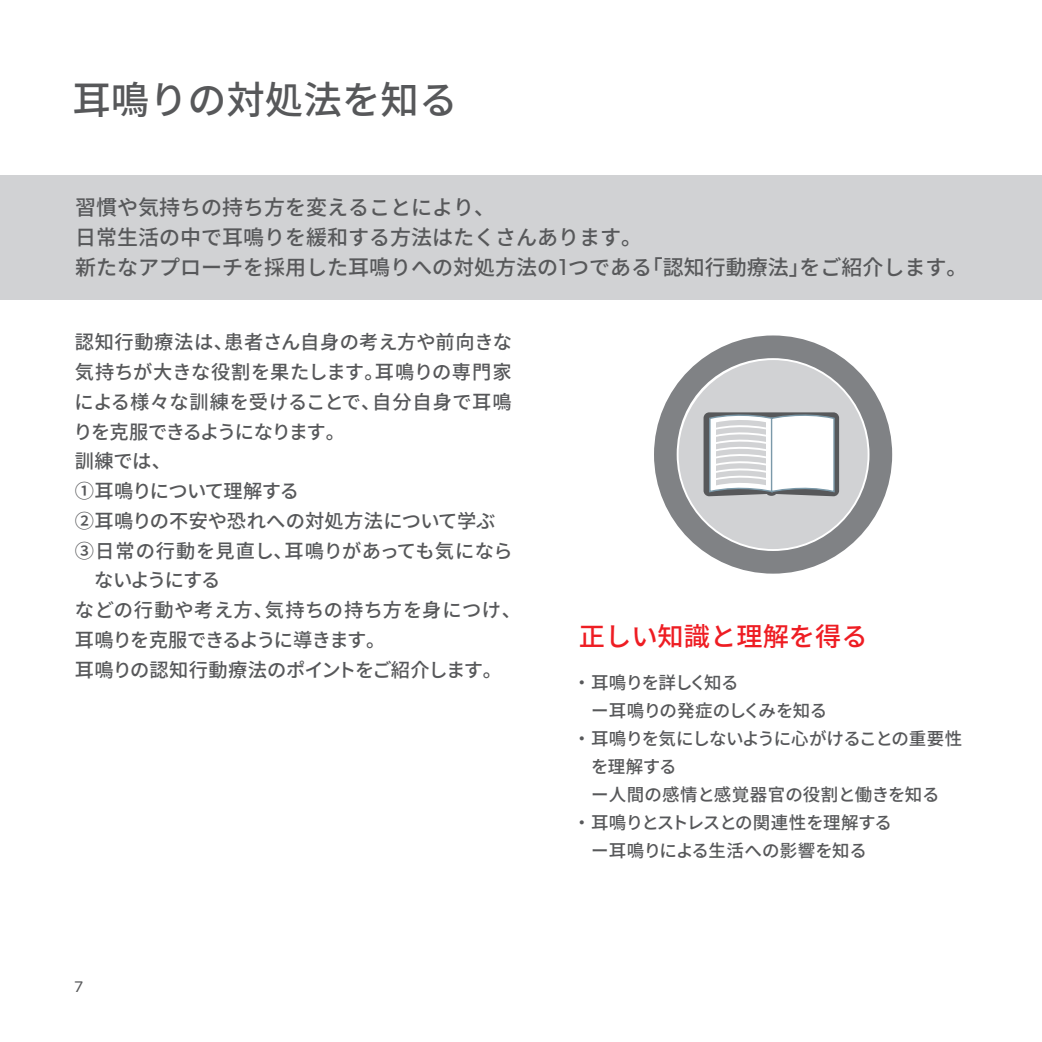
<style>
.page{position:relative;width:1042px;height:1042px;background:#fff}
.page>*{position:absolute;margin:0;border:0;box-sizing:border-box;transform-origin:0 0}
.t1{font:500 38.5px "Source Han Sans";color:#57585a}
.t2{font:500 26.25px "Source Han Sans";color:#ee1d23}
.t3{font:500 21px/29.8px "Source Han Sans";color:#57585a}
.t4{font:500 19.25px "Source Han Sans";color:#57585a}
.t5{font:500 19.25px "Source Han Sans";letter-spacing:.03em;color:#57585a}
.t6{font:500 19.25px "Source Han Sans";letter-spacing:.02em;color:#57585a}
.t7{font:500 19.25px "Source Han Sans";letter-spacing:-.04em;color:#57585a}
.t8{font:500 19.25px "Source Han Sans";letter-spacing:-.07em;color:#57585a}
.t9{font:500 19.25px "Source Han Sans";letter-spacing:-.085em;color:#57585a}
.t10{font:500 19.25px "Source Han Sans";letter-spacing:-.035em;color:#57585a}
.t11{font:500 19.25px "Source Han Sans";letter-spacing:-.075em;color:#57585a}
.t12{font:500 17.5px/28px "Source Han Sans";letter-spacing:-.02em;color:#57585a}
.t13{font:15.4px "Gibson";color:#57585a}
.s1{font-family:"Gibson";font-weight:400;font-size:23.1px}
</style>
<div class="page">
<div style="left:0;top:175px;width:1042px;height:124px;background:#d1d2d4"></div>
<div style="left:654px;top:335px;width:238px;height:239px;background:#808285;border-radius:50%"></div>
<svg style="left:677px;top:358px;width:192px;height:193px"></svg>
<div style="left:678px;top:360px;width:189px;height:189px;background:#d1d2d4;border-radius:50%"></div>
<div style="left:703px;top:412px;width:136px;height:84px;background:#57585a;border-radius:6px"></div>
<svg style="left:708px;top:412px;width:127px;height:81px;background:#d9dcde"></svg>
<hr style="left:712px;top:420px;width:4px;height:67px;background:#fff">
<hr style="left:766px;top:420px;width:4px;height:67px;background:#fff">
<hr style="left:774px;top:420px;width:3px;height:67px;background:#fff">
<hr style="left:827px;top:420px;width:4px;height:67px;background:#fff">
<h1 class="t1" style="left:72px;top:78px;width:387px">耳鳴りの対処法を知る</h1>
<p class="t3" style="left:75px;top:193px;width:894px">習慣や気持ちの持ち方を変えることにより、<br>日常生活の中で耳鳴りを緩和する方法はたくさんあります。<br>新たなアプローチを採用した耳鳴りへの対処方法の<span class="s1">1</span>つである「認知行動療法」をご紹介します。</p>
<p class="t4" style="left:75px;top:331px;width:439px">認知行動療法は、患者さん自身の考え方や前向きな</p>
<p class="t6" style="left:75px;top:361px;width:438px">気持ちが大きな役割を果たします。耳鳴りの専門家</p>
<p class="t4" style="left:75px;top:391px;width:438px">による様々な訓練を受けることで、自分自身で耳鳴</p>
<p class="t9" style="left:74px;top:421px;width:273px">りを克服できるようになります。</p>
<p class="t4" style="left:75px;top:450px;width:98px">訓練では、</p>
<p class="t10" style="left:75px;top:480px;width:226px">➀耳鳴りについて理解する</p>
<p class="t4" style="left:75px;top:510px;width:422px">➁耳鳴りの不安や恐れへの対処方法について学ぶ</p>
<p class="t5" style="left:75px;top:540px;width:439px">➂日常の行動を見直し、耳鳴りがあっても気になら</p>
<p class="t11" style="left:94px;top:569px;width:128px">ないようにする</p>
<p class="t5" style="left:75px;top:599px;width:448px">などの行動や考え方、気持ちの持ち方を身につけ、</p>
<p class="t8" style="left:75px;top:629px;width:312px">耳鳴りを克服できるように導きます。</p>
<p class="t7" style="left:75px;top:659px;width:429px">耳鳴りの認知行動療法のポイントをご紹介します。</p>
<p class="t13" style="left:74px;top:977px;width:11px">7</p>
<h2 class="t2" style="left:579px;top:621px;width:290px">正しい知識と理解を得る</h2>
<p class="t12" style="left:573px;top:668px;width:391px">・耳鳴りを詳しく知る<br>　ー耳鳴りの発症のしくみを知る<br>・耳鳴りを気にしないように心がけることの重要性　を理解する<br>　ー人間の感情と感覚器官の役割と働きを知る<br>・耳鳴りとストレスとの関連性を理解する<br>　ー耳鳴りによる生活への影響を知る</p>
</div>
